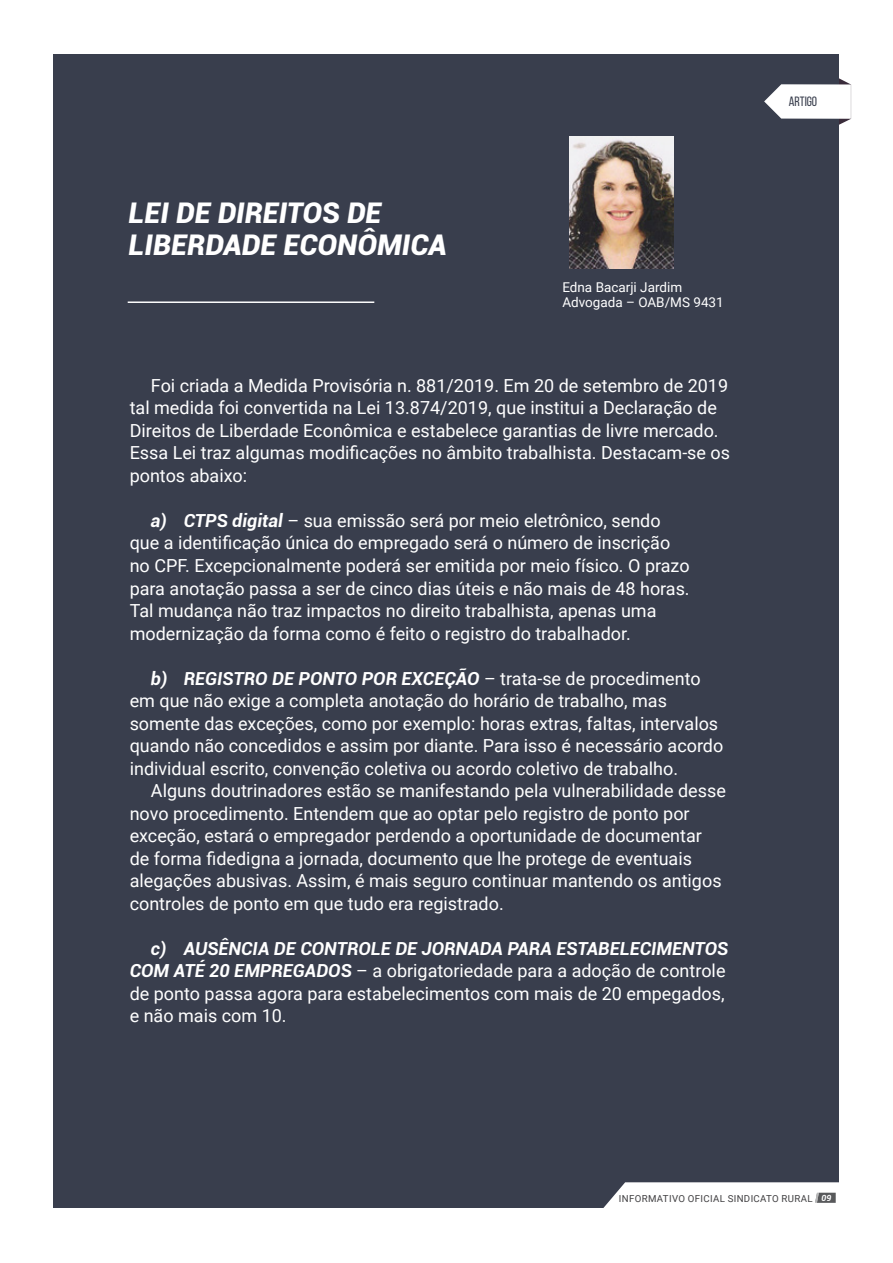
<style>
.page{position:relative;width:893px;height:1263px;background:#fff}
.page>*{position:absolute;margin:0;border:0;box-sizing:border-box;transform-origin:0 0}
.t1{font:italic 900 28.5px/31.5px "Roboto";color:#fff}
.t2{font:18px/22.5px "Roboto";color:#fff}
.t3{font:13.5px/15px "Roboto";color:#fff}
.t4{font:13.5px "Bebas Neue";color:#393e4d}
.t5{font:9.6px "Roboto";letter-spacing:.035em;color:#414042}
.s1{font-weight:700;font-style:italic}
.s2{font-weight:700;font-style:italic;font-size:8.55px;color:#fff}
</style>
<div class="page">
<div style="left:54px;top:54px;width:785px;height:1153px;background:#393e4d"></div>
<svg style="left:602px;top:1182px;width:237px;height:26px;background:#ededee"></svg>
<svg style="left:764px;top:78px;width:87px;height:47px"></svg>
<hr style="left:128px;top:301px;width:246px;height:2px;background:#fff">
<img style="left:570px;top:136px;width:103px;height:133px">
<h1 class="t1" style="left:129px;top:196px;width:320px">LEI DE DIREITOS DE<br>LIBERDADE ECONÔMICA</h1>
<p class="t3" style="left:562px;top:279px;width:163px">Edna Bacarji Jardim<br>Advogada – OAB/MS 9431</p>
<p class="t2" style="left:130px;top:374px;width:602px;text-indent:21px">Foi criada a Medida Provisória n. 881/2019. Em 20 de setembro de 2019 tal medida foi convertida na Lei 13.874/2019, que institui a Declaração de Direitos de Liberdade Econômica e estabelece garantias de livre mercado.<br>Essa Lei traz algumas modificações no âmbito trabalhista. Destacam-se os pontos abaixo:</p>
<p class="t2" style="left:130px;top:509px;width:561px;text-indent:21px"><span class="s1">a) CTPS digital</span> – sua emissão será por meio eletrônico, sendo que a identificação única do empregado será o número de inscrição no CPF. Excepcionalmente poderá ser emitida por meio físico. O prazo para anotação passa a ser de cinco dias úteis e não mais de 48 horas.<br>Tal mudança não traz impactos no direito trabalhista, apenas uma modernização da forma como é feito o registro do trabalhador.</p>
<p class="t2" style="left:130px;top:666px;width:595px;text-indent:21px"><span class="s1">b) REGISTRO DE PONTO POR EXCEÇÃO</span> – trata-se de procedimento em que não exige a completa anotação do horário de trabalho, mas somente das exceções, como por exemplo: horas extras, faltas, intervalos quando não concedidos e assim por diante. Para isso é necessário acordo individual escrito, convenção coletiva ou acordo coletivo de trabalho.</p>
<p class="t2" style="left:130px;top:779px;width:598px;text-indent:21px">Alguns doutrinadores estão se manifestando pela vulnerabilidade desse novo procedimento. Entendem que ao optar pelo registro de ponto por exceção, estará o empregador perdendo a oportunidade de documentar de forma fidedigna a jornada, documento que lhe protege de eventuais alegações abusivas. Assim, é mais seguro continuar mantendo os antigos controles de ponto em que tudo era registrado.</p>
<p class="t2" style="left:130px;top:936px;width:600px;text-indent:21px"><span class="s1">c) AUSÊNCIA DE CONTROLE DE JORNADA PARA ESTABELECIMENTOS COM ATÉ 20 EMPREGADOS</span> – a obrigatoriedade para a adoção de controle de ponto passa agora para estabelecimentos com mais de 20 empegados, e não mais com 10.</p>
<p class="t4" style="left:789px;top:94px;width:30px">ARTIGO</p>
<p class="t5" style="left:619px;top:1191px;width:214px">INFORMATIVO OFICIAL SINDICATO RURAL <span class="s2">09</span></p>
</div>
